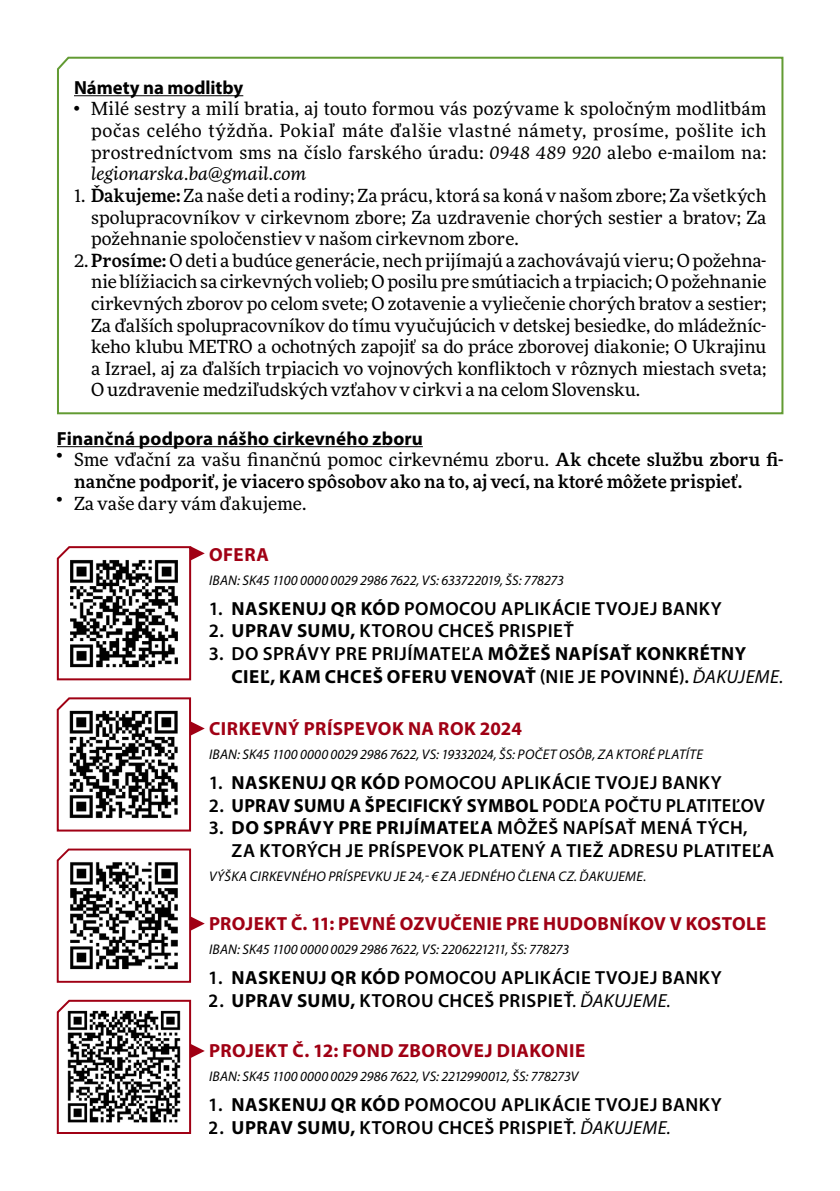
<style>
.page{position:relative;width:840px;height:1191px;background:#fff}
.page>*{position:absolute;margin:0;border:0;box-sizing:border-box;transform-origin:0 0}
.t1{font:600 19px/22.8px "Myriad Pro";letter-spacing:.025em;color:#000}
.t2{font:700 19px/22.8px "Myriad Pro";letter-spacing:.01em;color:#000}
.t3{font:700 19px "Myriad Pro";letter-spacing:.02em;color:#a00014}
.t4{font:18px/21.6px "More Pro";letter-spacing:-.005em;color:#000;text-align:justify}
.t5{font:500 18px/21.6px "More Pro";letter-spacing:.005em;color:#000}
.t6{font:18px "More Pro";letter-spacing:.015em;color:#000}
.t7{font:italic 14px "Myriad Pro";letter-spacing:.005em;color:#000}
.s1{font-style:italic}
.s2{font-weight:500}
.s3{font-weight:400}
.s4{font-weight:700}
.s5{font-weight:600}
.s6{font-weight:400;font-style:italic}
</style>
<div class="page">
<hr style="left:57px;top:446px;width:365px;height:1px;background:#000">
<svg style="left:56px;top:999px;width:149px;height:135px"></svg>
<svg style="left:56px;top:848px;width:149px;height:135px"></svg>
<svg style="left:56px;top:697px;width:149px;height:135px"></svg>
<svg style="left:57px;top:56px;width:727px;height:359px"></svg>
<svg style="left:56px;top:546px;width:149px;height:135px"></svg>
<p class="t2" style="left:74px;top:75px;width:171px">Námety na modlitby</p>
<p class="t4" style="left:91px;top:97px;width:676px;text-indent:-17px"><sup>•</sup> Milé sestry a milí bratia, aj touto formou vás pozývame k spoločným modlitbám počas celého týždňa. Pokiaľ máte ďalšie vlastné námety, prosíme, pošlite ich prostredníctvom sms na číslo farského úradu: <span class="s1">0948 489 920</span> alebo e‑mailom na: <span class="s1">legionarska.ba@gmail.com</span></p>
<p class="t4" style="left:74px;top:184px;width:693px">1. <span class="s2">Ďakujeme:</span> Za naše deti a rodiny; Za prácu, ktorá sa koná v našom zbore; Za všetkých</p>
<p class="t4" style="left:91px;top:205px;width:676px">spolupracovníkov v cirkevnom zbore; Za uzdravenie chorých sestier a bratov; Za</p>
<p class="t4" style="left:91px;top:227px;width:429px">požehnanie spoločenstiev v našom cirkevnom zbore.</p>
<p class="t4" style="left:74px;top:249px;width:693px">2.<span class="s2">Prosíme:</span> O deti a budúce generácie, nech prijímajú a zachovávajú vieru; O požehna‑</p>
<p class="t4" style="left:91px;top:270px;width:676px">nie blížiacich sa cirkevných volieb; O posilu pre smútiacich a trpiacich; O požehnanie</p>
<p class="t4" style="left:91px;top:292px;width:676px">cirkevných zborov po celom svete; O zotavenie a vyliečenie chorých bratov a sestier;</p>
<p class="t4" style="left:91px;top:313px;width:676px">Za ďalších spolupracovníkov do tímu vyučujúcich v detskej besiedke, do mládežníc‑</p>
<p class="t4" style="left:91px;top:335px;width:676px">keho klubu METRO a ochotných zapojiť sa do práce zborovej diakonie; O Ukrajinu</p>
<p class="t4" style="left:91px;top:357px;width:676px">a Izrael, aj za ďalších trpiacich vo vojnových konfliktoch v rôznych miestach sveta;</p>
<p class="t4" style="left:91px;top:378px;width:550px">O uzdravenie medziľudských vzťahov v cirkvi a na celom Slovensku.</p>
<p class="t2" style="left:57px;top:426px;width:367px">Finančná podpora nášho cirkevného zboru</p>
<p class="t5" style="left:74px;top:448px;width:710px;text-indent:-17px"><sup>•</sup> <span class="s3">Sme vďační za vašu finančnú pomoc cirkevnému zboru.</span> Ak chcete službu zboru fi&shy;nančne podporiť, je viacero spôsobov ako na to, aj vecí, na ktoré môžete prispieť.</p>
<p class="t6" style="left:57px;top:491px;width:251px"><sup>•</sup> Za vaše dary vám ďakujeme.</p>
<p class="t3" style="left:209px;top:542px;width:61px">OFERA</p>
<p class="t7" style="left:209px;top:571px;width:356px">IBAN: SK45 1100 0000 0029 2986 7622, VS: 633722019, ŠS: 778273</p>
<p class="t1" style="left:209px;top:596px;width:514px">1. <span class="s4">NASKENUJ QR KÓD</span> POMOCOU APLIKÁCIE TVOJEJ BANKY</p>
<p class="t1" style="left:209px;top:619px;width:366px">2. <span class="s4">UPRAV SUMU,</span> KTOROU CHCEŠ PRISPIEŤ</p>
<p class="t2" style="left:231px;top:642px;width:553px;text-indent:-23px"><span class="s5">3. DO SPRÁVY PRE PRIJÍMATEĽA</span> MÔŽEŠ NAPÍSAŤ KONKRÉTNY<br>CIEĽ, KAM CHCEŠ OFERU VENOVAŤ <span class="s5">(NIE JE POVINNÉ).</span> <span class="s6">ĎAKUJEME.</span></p>
<p class="t3" style="left:209px;top:716px;width:314px">CIRKEVNÝ PRÍSPEVOK NA ROK 2024</p>
<p class="t7" style="left:209px;top:745px;width:495px">IBAN: SK45 1100 0000 0029 2986 7622, VS: 19332024, ŠS: POČET OSÔB, ZA KTORÉ PLATÍTE</p>
<p class="t1" style="left:209px;top:770px;width:514px">1. <span class="s4">NASKENUJ QR KÓD</span> POMOCOU APLIKÁCIE TVOJEJ BANKY</p>
<p class="t2" style="left:209px;top:793px;width:557px"><span class="s5">2.</span> UPRAV SUMU A ŠPECIFICKÝ SYMBOL <span class="s5">PODĽA POČTU PLATITEĽOV</span></p>
<p class="t1" style="left:231px;top:816px;width:544px;text-indent:-23px">3. <span class="s4">DO SPRÁVY PRE PRIJÍMATEĽA</span> MÔŽEŠ NAPÍSAŤ MENÁ TÝCH,<br>ZA KTORÝCH JE PRÍSPEVOK PLATENÝ A TIEŽ ADRESU PLATITEĽA</p>
<p class="t7" style="left:209px;top:868px;width:438px">VÝŠKA CIRKEVNÉHO PRÍSPEVKU JE 24,- € ZA JEDNÉHO ČLENA CZ. ĎAKUJEME.</p>
<p class="t3" style="left:209px;top:911px;width:558px">PROJEKT Č. 11: PEVNÉ OZVUČENIE PRE HUDOBNÍKOV V KOSTOLE</p>
<p class="t7" style="left:209px;top:940px;width:362px">IBAN: SK45 1100 0000 0029 2986 7622, VS: 2206221211, ŠS: 778273</p>
<p class="t1" style="left:209px;top:965px;width:514px">1. <span class="s4">NASKENUJ QR KÓD</span> POMOCOU APLIKÁCIE TVOJEJ BANKY</p>
<p class="t1" style="left:209px;top:988px;width:463px">2. <span class="s4">UPRAV SUMU,</span> KTOROU CHCEŠ PRISPIEŤ<span class="s6">. ĎAKUJEME.</span></p>
<p class="t3" style="left:209px;top:1038px;width:377px">PROJEKT Č. 12: FOND ZBOROVEJ DIAKONIE</p>
<p class="t7" style="left:209px;top:1068px;width:371px">IBAN: SK45 1100 0000 0029 2986 7622, VS: 2212990012, ŠS: 778273V</p>
<p class="t1" style="left:209px;top:1093px;width:514px">1. <span class="s4">NASKENUJ QR KÓD</span> POMOCOU APLIKÁCIE TVOJEJ BANKY</p>
<p class="t1" style="left:209px;top:1116px;width:463px">2. <span class="s4">UPRAV SUMU,</span> KTOROU CHCEŠ PRISPIEŤ<span class="s6">. ĎAKUJEME.</span></p>
</div>
